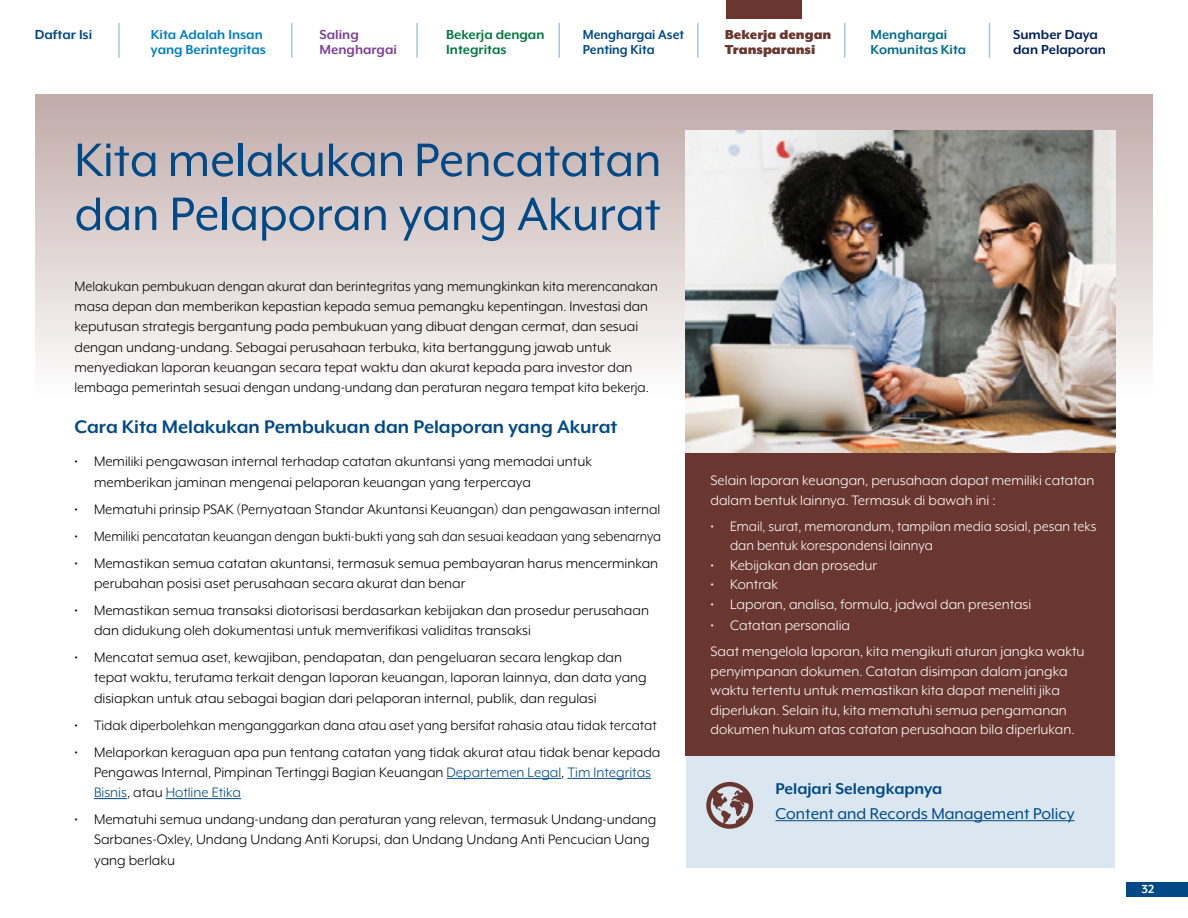
<style>
.page{position:relative;width:1188px;height:918px;background:#fff}
.page>*{position:absolute;margin:0;border:0;box-sizing:border-box;transform-origin:0 0}
.t1{font:54px/54px "Mr Eaves XL Mod OT";color:#004987}
.t2{font:700 21px "Mr Eaves XL Mod OT";color:#004987}
.t3{font:18px "Mr Eaves XL Mod OT";color:#004987}
.t4{font:700 18px "Mr Eaves XL Mod OT";color:#004987}
.t5{font:15.75px/20.2px "Mr Eaves XL Mod OT";color:#000}
.t6{font:15.75px/19.5px "Mr Eaves XL Mod OT";color:#fff}
.t7{font:15.75px/20.2px "Mr Eaves XL Mod OT";color:#000;scale:.96 1}
.t8{font:700 15px/15px "Mr Eaves XL Mod OT";color:#007fc5}
.t9{font:700 15px/15px "Mr Eaves XL Mod OT";color:#004987;scale:.94 1}
.t10{font:900 15px/15px "Mr Eaves XL Mod OT";color:#6a3730}
.t11{font:700 15px/15px "Mr Eaves XL Mod OT";color:#00783f}
.t12{font:700 15px/15px "Mr Eaves XL Mod OT";color:#006b8e}
.t13{font:700 15px/15px "Mr Eaves XL Mod OT";color:#00205c}
.t14{font:700 15px/15px "Mr Eaves XL Mod OT";color:#6a3730}
.t15{font:700 15px/15px "Mr Eaves XL Mod OT";color:#7f3f98}
.t16{font:700 15px "Mr Eaves XL Mod OT";color:#004987}
.t17{font:700 13.5px "Mr Eaves XL Mod OT";color:#fff}
.s1{color:#004987}
</style>
<div class="page">
<hr style="left:118px;top:23px;width:2px;height:34px;background:#a2c7e2">
<hr style="left:291px;top:23px;width:2px;height:34px;background:#a2c7e2">
<hr style="left:416px;top:23px;width:2px;height:34px;background:#a2c7e2">
<hr style="left:558px;top:23px;width:2px;height:34px;background:#a2c7e2">
<hr style="left:697px;top:23px;width:2px;height:34px;background:#a2c7e2">
<hr style="left:844px;top:23px;width:2px;height:34px;background:#a2c7e2">
<hr style="left:989px;top:23px;width:1px;height:34px;background:#a2c7e2">
<div style="left:35px;top:94px;width:1117px;height:456px;background:linear-gradient(to bottom,#c7b4b1,#fff)"></div>
<hr style="left:447px;top:778px;width:114px;height:1px;background:#004987">
<hr style="left:567px;top:778px;width:84px;height:1px;background:#004987">
<hr style="left:94px;top:798px;width:33px;height:1px;background:#004987">
<hr style="left:166px;top:798px;width:75px;height:1px;background:#004987">
<div style="left:726px;top:0;width:75px;height:18px;background:#6a3730"></div>
<div style="left:686px;top:453px;width:429px;height:303px;background:#6a3730"></div>
<img style="left:686px;top:131px;width:429px;height:322px">
<div style="left:686px;top:756px;width:429px;height:111px;background:#dae7f0"></div>
<hr style="left:775px;top:820px;width:300px;height:1px;background:#004987">
<svg style="left:706px;top:782px;width:47px;height:47px"></svg>
<div style="left:1126px;top:882px;width:62px;height:14px;background:#004987"></div>
<p class="t16" style="left:35px;top:26px;width:59px">Daftar Isi</p>
<p class="t8" style="left:151px;top:27px;width:117px">Kita Adalah Insan yang Berintegritas</p>
<p class="t15" style="left:320px;top:27px;width:79px">Saling<br>Menghargai</p>
<p class="t11" style="left:446px;top:27px;width:100px">Bekerja dengan<br>Integritas</p>
<p class="t9" style="left:583px;top:27px;width:109px">Menghargai Aset<br>Penting Kita</p>
<p class="t14" style="left:746px;top:27px;width:79px">erja dengan nsparansi</p>
<p class="t12" style="left:871px;top:27px;width:97px">Menghargai<br>Komunitas Kita</p>
<p class="t13" style="left:1013px;top:27px;width:94px">Sumber Daya dan Pelaporan</p>
<p class="t10" style="left:725px;top:27px;width:108px">Bekerja dengan<br>Transparansi</p>
<h1 class="t1" style="left:75px;top:133px;width:588px">Kita melakukan Pencatatan dan Pelaporan yang Akurat</h1>
<p class="t7" style="left:75px;top:276px;width:609px">Melakukan pembukuan dengan akurat dan berintegritas yang memungkinkan kita merencanakan masa depan dan memberikan kepastian kepada semua pemangku kepentingan. Investasi dan keputusan strategis bergantung pada pembukuan yang dibuat dengan cermat, dan sesuai dengan undang-undang. Sebagai perusahaan terbuka, kita bertanggung jawab untuk menyediakan laporan keuangan secara tepat waktu dan akurat kepada para investor dan lembaga pemerintah sesuai dengan undang-undang dan peraturan negara tempat kita bekerja.</p>
<h2 class="t2" style="left:75px;top:415px;width:544px">Cara Kita Melakukan Pembukuan dan Pelaporan yang Akurat</h2>
<p class="t5" style="left:94px;top:451px;width:499px;text-indent:-19px">• Memiliki pengawasan internal terhadap catatan akuntansi yang memadai untuk memberikan jaminan mengenai pelaporan keuangan yang terpercaya</p>
<p class="t5" style="left:75px;top:499px;width:587px">• Mematuhi prinsip PSAK (Pernyataan Standar Akuntansi Keuangan) dan pengawasan internal</p>
<p class="t5" style="left:75px;top:526px;width:588px">• Memiliki pencatatan keuangan dengan bukti-bukti yang sah dan sesuai keadaan yang sebenarnya</p>
<p class="t5" style="left:94px;top:553px;width:566px;text-indent:-19px">• Memastikan semua catatan akuntansi, termasuk semua pembayaran harus mencerminkan perubahan posisi aset perusahaan secara akurat dan benar</p>
<p class="t5" style="left:94px;top:600px;width:556px;text-indent:-19px">• Memastikan semua transaksi diotorisasi berdasarkan kebijakan dan prosedur perusahaan dan didukung oleh dokumentasi untuk memverifikasi validitas transaksi</p>
<p class="t5" style="left:94px;top:647px;width:554px;text-indent:-19px">• Mencatat semua aset, kewajiban, pendapatan, dan pengeluaran secara lengkap dan tepat waktu, terutama terkait dengan laporan keuangan, laporan lainnya, dan data yang disiapkan untuk atau sebagai bagian dari pelaporan internal, publik, dan regulasi</p>
<p class="t5" style="left:75px;top:715px;width:584px">• Tidak diperbolehkan menganggarkan dana atau aset yang bersifat rahasia atau tidak tercatat</p>
<p class="t5" style="left:94px;top:742px;width:568px;text-indent:-19px">• Melaporkan keraguan apa pun tentang catatan yang tidak akurat atau tidak benar kepada<br>Pengawas Internal, Pimpinan Tertinggi Bagian Keuangan <span class="s1">Departemen Legal</span>, <span class="s1">Tim Integritas<br>Bisnis</span>, atau <span class="s1">Hotline Etika</span></p>
<p class="t5" style="left:94px;top:809px;width:564px;text-indent:-19px">• Mematuhi semua undang-undang dan peraturan yang relevan, termasuk Undang-undang<br>Sarbanes-Oxley, Undang Undang Anti Korupsi, dan Undang Undang Anti Pencucian Uang yang berlaku</p>
<p class="t6" style="left:711px;top:471px;width:385px">Selain laporan keuangan, perusahaan dapat memiliki catatan dalam bentuk lainnya. Termasuk di bawah ini :</p>
<p class="t6" style="left:730px;top:516px;width:368px;text-indent:-20px">• Email, surat, memorandum, tampilan media sosial, pesan teks dan bentuk korespondensi lainnya</p>
<p class="t6" style="left:711px;top:555px;width:168px">• Kebijakan dan prosedur</p>
<p class="t6" style="left:711px;top:575px;width:69px">• Kontrak</p>
<p class="t6" style="left:711px;top:594px;width:322px">• Laporan, analisa, formula, jadwal dan presentasi</p>
<p class="t6" style="left:711px;top:612px;width:375px;line-height:26.2px">• Catatan personalia<br>Saat mengelola laporan, kita mengikuti aturan jangka waktu</p>
<p class="t6" style="left:711px;top:661px;width:365px">penyimpanan dokumen. Catatan disimpan dalam jangka waktu tertentu untuk memastikan kita dapat meneliti jika diperlukan. Selain itu, kita mematuhi semua pengamanan dokumen hukum atas catatan perusahaan bila diperlukan.</p>
<p class="t4" style="left:775px;top:779px;width:168px">Pelajari Selengkapnya</p>
<p class="t3" style="left:775px;top:804px;width:301px">Content and Records Management Policy</p>
<p class="t17" style="left:1142px;top:881px;width:14px">32</p>
</div>
